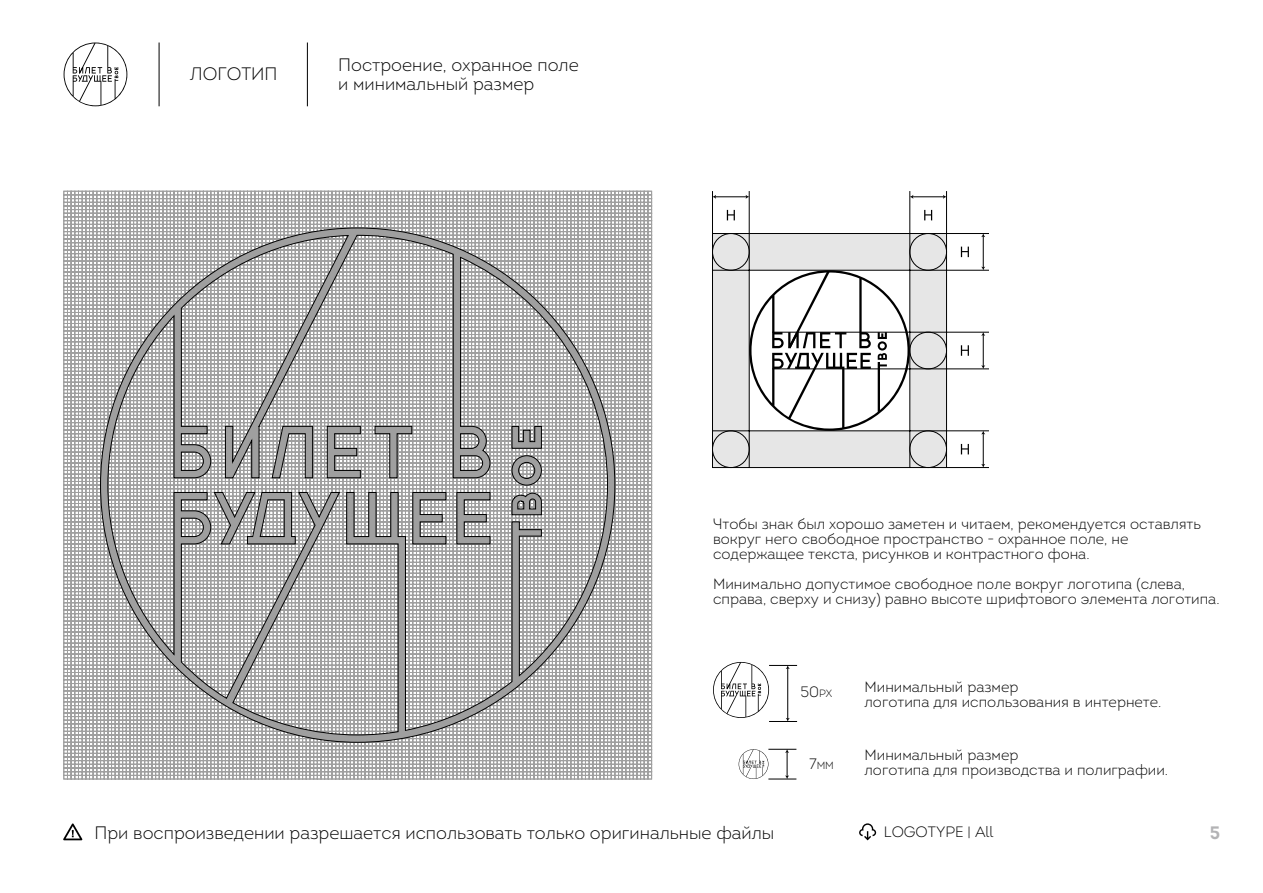
<style>
.page{position:relative;width:1263px;height:893px;background:#fff}
.page>*{position:absolute;margin:0;border:0;box-sizing:border-box;transform-origin:0 0}
.t1{font:300 18px/19.5px "Intro";color:#000}
.t2{font:700 18px "Intro";color:#b3b3b5}
.t3{font:300 15px/15px "Intro";color:#000}
.t4{font:15px "Intro Light Caps";color:#000}
.t5{font:10.5px "Intro Light Caps";color:#000}
.s1{font-size:10.5px}
.s2{font-size:15px}
</style>
<div class="page">
<hr style="left:159px;top:43px;width:1px;height:63px;background:#000">
<svg style="left:64px;top:43px;width:63px;height:63px"></svg>
<svg style="left:63px;top:191px;width:589px;height:588px"></svg>
<hr style="left:772px;top:332px;width:217px;height:1px;background:#000">
<hr style="left:772px;top:369px;width:217px;height:1px;background:#000">
<hr style="left:983px;top:335px;width:1px;height:31px;background:#000">
<svg style="left:981px;top:365px;width:4px;height:4px"></svg>
<svg style="left:981px;top:332px;width:4px;height:4px"></svg>
<hr style="left:983px;top:433px;width:1px;height:32px;background:#000">
<hr style="left:983px;top:236px;width:1px;height:32px;background:#000">
<hr style="left:715px;top:197px;width:32px;height:1px;background:#000">
<svg style="left:745px;top:195px;width:4px;height:4px"></svg>
<hr style="left:912px;top:197px;width:32px;height:1px;background:#000">
<svg style="left:727px;top:210px;width:8px;height:10px"></svg>
<svg style="left:924px;top:210px;width:8px;height:10px"></svg>
<svg style="left:961px;top:247px;width:8px;height:10px"></svg>
<svg style="left:961px;top:345px;width:8px;height:11px"></svg>
<svg style="left:961px;top:444px;width:8px;height:10px"></svg>
<hr style="left:946px;top:467px;width:43px;height:1px;background:#000">
<hr style="left:946px;top:270px;width:43px;height:1px;background:#000">
<hr style="left:712px;top:191px;width:1px;height:42px;background:#000">
<hr style="left:909px;top:191px;width:1px;height:42px;background:#000">
<hr style="left:946px;top:431px;width:43px;height:1px;background:#000">
<hr style="left:946px;top:233px;width:43px;height:1px;background:#000">
<hr style="left:749px;top:191px;width:1px;height:42px;background:#000">
<hr style="left:946px;top:191px;width:1px;height:42px;background:#000">
<svg style="left:712px;top:233px;width:235px;height:235px;background:#d7d7d7"></svg>
<svg style="left:749px;top:270px;width:161px;height:161px"></svg>
<svg style="left:713px;top:662px;width:84px;height:60px"></svg>
<svg style="left:739px;top:749px;width:57px;height:31px"></svg>
<hr style="left:307px;top:43px;width:1px;height:63px;background:#000">
<svg style="left:859px;top:823px;width:17px;height:17px"></svg>
<svg style="left:63px;top:823px;width:19px;height:17px"></svg>
<p class="t1" style="left:190px;top:64px;width:89px">ЛОГОТИП</p>
<p class="t1" style="left:338px;top:55px;width:242px">Построение, охранное поле и минимальный размер</p>
<p class="t3" style="left:713px;top:517px;width:489px">Чтобы знак был хорошо заметен и читаем, рекомендуется оставлять вокруг него свободное пространство - охранное поле, не содержащее текста, рисунков и контрастного фона.</p>
<p class="t3" style="left:713px;top:577px;width:508px">Минимально допустимое свободное поле вокруг логотипа (слева, справа, сверху и снизу) равно высоте шрифтового элемента логотипа.</p>
<p class="t4" style="left:800px;top:683px;width:33px">50<span class="s1">PX</span></p>
<p class="t5" style="left:809px;top:759px;width:26px"><span class="s2">7</span>MM</p>
<p class="t3" style="left:864px;top:679px;width:298px">Минимальный размер<br>логотипа для использования в интернете.</p>
<p class="t3" style="left:864px;top:748px;width:305px">Минимальный размер<br>логотипа для производства и полиграфии.</p>
<p class="t1" style="left:95px;top:823px;width:681px">При воспроизведении разрешается использовать только оригинальные файлы</p>
<p class="t3" style="left:884px;top:825px;width:111px">LOGOTYPE | All</p>
<p class="t2" style="left:1210px;top:821px;width:12px">5</p>
</div>
